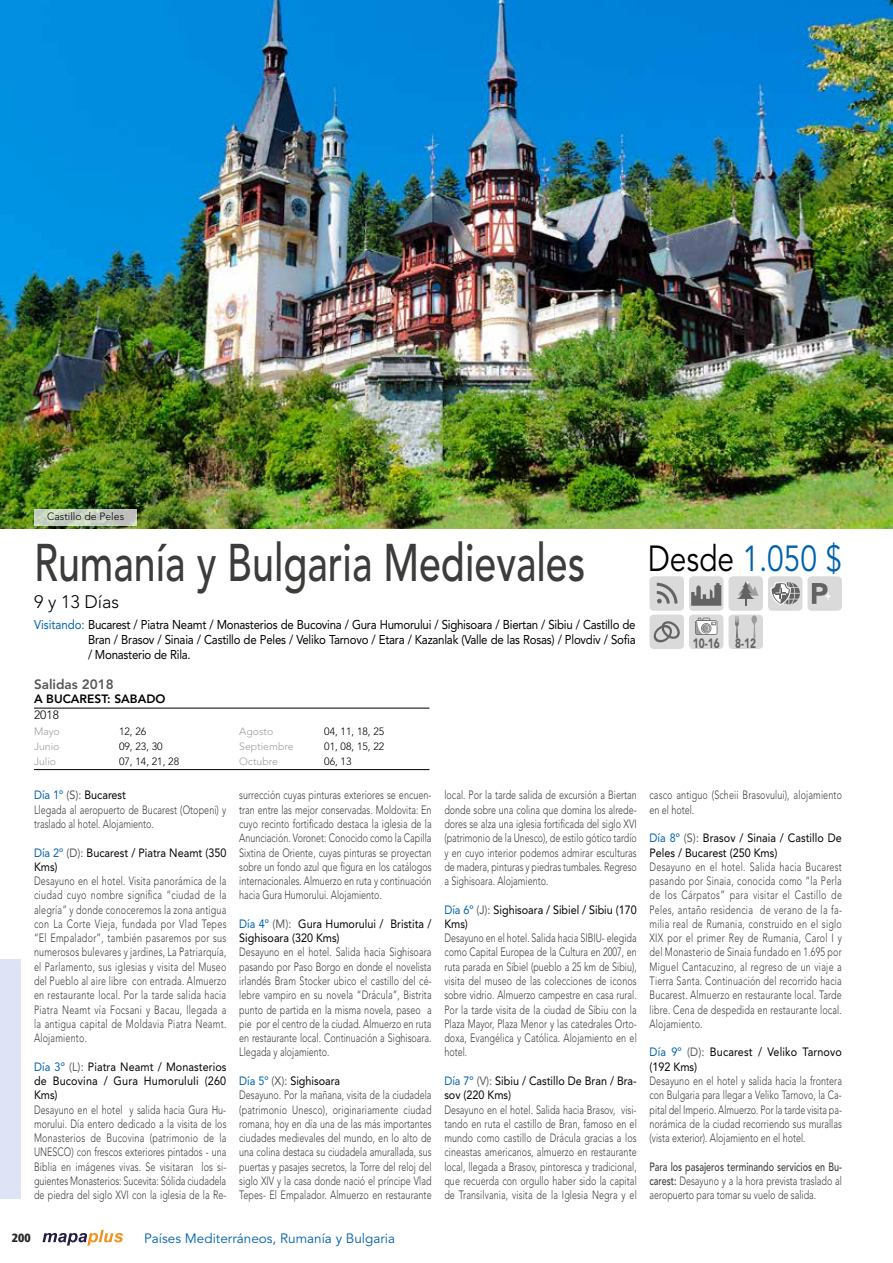
<style>
.page{position:relative;width:893px;height:1263px;background:#fff}
.page>*{position:absolute;margin:0;border:0;box-sizing:border-box;transform-origin:0 0}
.t1{font:500 52.5px "Avenir LT Std";color:#3c3c3b;scale:.75 1}
.t2{font:36px "Avenir LT Std";color:#0061ad;scale:.83 1}
.t3{font:300 18px "Avenir LT Std";color:#000}
.t4{font:13.5px "Avenir LT Std";color:#0061ad}
.t5{font:800 13.5px "Avenir LT Std";color:#575756}
.t6{font:900 13.5px "Avenir LT Std";color:#646363;scale:.75 1}
.t7{font:12.75px/15px "Avenir LT Std";letter-spacing:-.02em;color:#000;text-align:justify;scale:.9 1}
.t8{font:300 12px/14.2px "Avenir LT Std";color:#3c3c3b;text-align:justify;scale:.75 1}
.t9{font:12px/14.2px "Avenir LT Std";color:#000;scale:.9 1}
.t10{font:800 12px "Avenir LT Std";color:#000}
.t11{font:300 12px "Avenir LT Std";color:#000}
.t12{font:900 condensed 12px "Frutiger LT";color:#282827}
.t13{font:900 12px "Avenir LT Std";color:#fff;scale:.7 1}
.t14{font:300 10.5px/15px "Avenir LT Std";color:#000}
.t15{font:300 10.5px/15px "Avenir LT Std";color:#9d9d9c;text-align:justify}
.s1{color:#0061ad}
.s2{font-weight:400;color:#0061ad}
.s3{font-weight:400;color:#575756}
.s4{font-weight:400;color:#000}
.s5{color:#575756}
.s6{color:#000}
.s7{font-weight:500}
</style>
<div class="page">
<div style="left:0;top:959px;width:21px;height:240px;background:#dee4f5"></div>
<svg style="left:43px;top:1230px;width:80px;height:15px"></svg>
<div style="left:689px;top:576px;width:34px;height:35px;background:#dadada;border-radius:4px"></div>
<svg style="left:691px;top:581px;width:30px;height:25px"></svg>
<div style="left:728px;top:576px;width:35px;height:35px;background:#dadada;border-radius:4px"></div>
<svg style="left:737px;top:581px;width:21px;height:25px"></svg>
<div style="left:807px;top:576px;width:35px;height:35px;background:#dadada;border-radius:4px"></div>
<svg style="left:812px;top:583px;width:15px;height:21px"></svg>
<div style="left:649px;top:576px;width:35px;height:35px;background:#dadada;border-radius:4px"></div>
<svg style="left:656px;top:582px;width:22px;height:22px"></svg>
<div style="left:649px;top:615px;width:35px;height:34px;background:#dadada;border-radius:4px"></div>
<svg style="left:653px;top:617px;width:31px;height:30px"></svg>
<div style="left:689px;top:615px;width:34px;height:34px;background:#dadada;border-radius:4px"></div>
<svg style="left:695px;top:618px;width:22px;height:17px"></svg>
<img style="left:0;top:0;width:893px;height:528px">
<hr style="left:34px;top:769px;width:395px;height:1px;background:#000">
<hr style="left:34px;top:708px;width:395px;height:1px;background:#000">
<div style="left:768px;top:576px;width:34px;height:35px;background:#dadada;border-radius:4px"></div>
<svg style="left:770px;top:582px;width:30px;height:23px"></svg>
<svg style="left:34px;top:509px;width:102px;height:17px;background:#c6cec0"></svg>
<div style="left:728px;top:615px;width:35px;height:34px;background:#dadada;border-radius:4px"></div>
<svg style="left:735px;top:616px;width:4px;height:22px"></svg>
<svg style="left:751px;top:615px;width:6px;height:23px"></svg>
<p class="t14" style="left:47px;top:509px;width:79px">Castillo de Peles</p>
<h1 class="t1" style="left:34px;top:532px;width:736px">Rumanía y Bulgaria Medievales</h1>
<h3 class="t3" style="left:34px;top:591px;width:87px">9 y 13 Días</h3>
<p class="t7" style="left:88px;top:617px;width:610px;text-indent:-54px"><span class="s1">Visitando:</span> Bucarest / Piatra Neamt / Monasterios de Bucovina / Gura Humorului / Sighisoara / Biertan / Sibiu / Castillo de Bran / Brasov / Sinaia / Castillo de Peles / Veliko Tarnovo / Etara / Kazanlak (Valle de las Rosas) / Plovdiv / Sofia / Monasterio de Rila.</p>
<p class="t5" style="left:34px;top:677px;width:81px">Salidas 2018</p>
<p class="t10" style="left:34px;top:692px;width:133px">A BUCAREST: SABADO</p>
<p class="t11" style="left:34px;top:708px;width:26px">2018</p>
<p class="t15" style="left:34px;top:723px;width:27px">Mayo Junio Julio</p>
<p class="t14" style="left:119px;top:723px;width:62px">12, 26<br>09, 23, 30<br>07, 14, 21, 28</p>
<p class="t15" style="left:239px;top:723px;width:56px;text-align:left">Agosto<br>Septiembre<br>Octubre</p>
<p class="t14" style="left:324px;top:723px;width:62px;text-align:justify">04, 11, 18, 25<br>01, 08, 15, 22<br>06, 13</p>
<p class="t8" style="left:34px;top:788px;width:258px;text-align:left"><span class="s2">Día 1º</span> <span class="s3">(S):</span> <span class="s4">Bucarest<br></span>Llegada al aeropuerto de Bucarest (Otopeni) y traslado al hotel. Alojamiento.</p>
<p class="t9" style="left:34px;top:845px;width:215px"><span class="s1">Día 2º</span> <span class="s5">(D):</span> Bucarest / Piatra Neamt (350<br>Kms)</p>
<p class="t8" style="left:34px;top:874px;width:258px">Desayuno en el hotel. Visita panorámica de la ciudad cuyo nombre significa “ciudad de la alegría” y donde conoceremos la zona antigua con La Corte Vieja, fundada por Vlad Tepes “El Empalador”, también pasaremos por sus numerosos bulevares y jardines, La Patriarquía, el Parlamento, sus iglesias y visita del Museo del Pueblo al aire libre con entrada. Almuerzo en restaurante local. Por la tarde salida hacia Piatra Neamt vía Focsani y Bacau, llegada a la antigua capital de Moldavia Piatra Neamt.<br>Alojamiento.</p>
<p class="t9" style="left:34px;top:1059px;width:215px;text-align:justify"><span class="s1">Día 3º</span> <span class="s5">(L):</span> Piatra Neamt / Monasterios de Bucovina / Gura HumoruluIi (260<br>Kms)</p>
<p class="t8" style="left:34px;top:1102px;width:258px">Desayuno en el hotel y salida hacia Gura Hu&shy;morului. Día entero dedicado a la visita de los Monasterios de Bucovina (patrimonio de la UNESCO) con frescos exteriores pintados - una Biblia en imágenes vivas. Se visitaran los si&shy;guientes Monasterios: Sucevita: Sólida ciudadela de piedra del siglo XVI con la iglesia de la Re-</p>
<p class="t8" style="left:239px;top:788px;width:258px">surrección cuyas pinturas exteriores se encuen&shy;tran entre las mejor conservadas. Moldovita: En cuyo recinto fortificado destaca la iglesia de la Anunciación. Voronet: Conocido como la Capilla Sixtina de Oriente, cuyas pinturas se proyectan sobre un fondo azul que figura en los catálogos internacionales. Almuerzo en ruta y continuación hacia Gura Humorului. Alojamiento.</p>
<p class="t9" style="left:239px;top:917px;width:215px"><span class="s1">Día 4º</span> <span class="s5">(M):</span> Gura Humorului / Bristita /<br>Sighisoara (320 Kms)</p>
<p class="t8" style="left:239px;top:945px;width:258px">Desayuno en el hotel. Salida hacia Sighisoara pasando por Paso Borgo en donde el novelista irlandés Bram Stocker ubico el castillo del cé&shy;lebre vampiro en su novela “Drácula”, Bistrita punto de partida en la misma novela, paseo a pie por el centro de la ciudad. Almuerzo en ruta en restaurante local. Continuación a Sighisoara.<br>Llegada y alojamiento.</p>
<p class="t8" style="left:239px;top:1074px;width:258px;text-align:left"><span class="s2">Día 5º</span> <span class="s3">(X):</span> <span class="s4">Sighisoara<br></span>Desayuno. Por la mañana, visita de la ciudadela (patrimonio Unesco), originariamente ciudad romana, hoy en día una de las más importantes ciudades medievales del mundo, en lo alto de una colina destaca su ciudadela amurallada, sus puertas y pasajes secretos, la Torre del reloj del siglo XIV y la casa donde nació el príncipe Vlad Tepes- El Empalador. Almuerzo en restaurante</p>
<p class="t12" style="left:12px;top:1231px;width:20px">200</p>
<p class="t4" style="left:144px;top:1230px;width:253px">Países Mediterráneos, Rumanía y Bulgaria</p>
<p class="t8" style="left:444px;top:788px;width:258px">local. Por la tarde salida de excursión a Biertan donde sobre una colina que domina los alrede&shy;dores se alza una iglesia fortificada del siglo XVI (patrimonio de la Unesco), de estilo gótico tardío y en cuyo interior podemos admirar esculturas de madera, pinturas y piedras tumbales. Regreso a Sighisoara. Alojamiento.</p>
<p class="t9" style="left:444px;top:902px;width:215px"><span class="s1">Día 6º</span> <span class="s5">(J):</span> Sighisoara / Sibiel / Sibiu (170<br>Kms)</p>
<p class="t8" style="left:444px;top:931px;width:258px">Desayuno en el hotel. Salida hacia SIBIU- elegida como Capital Europea de la Cultura en 2007, en ruta parada en Sibiel (pueblo a 25 km de Sibiu), visita del museo de las colecciones de iconos sobre vidrio. Almuerzo campestre en casa rural.<br>Por la tarde visita de la ciudad de Sibiu con la Plaza Mayor, Plaza Menor y las catedrales Orto&shy;doxa, Evangélica y Católica. Alojamiento en el hotel.</p>
<p class="t9" style="left:444px;top:1074px;width:215px"><span class="s1">Día 7º</span> <span class="s5">(V):</span> Sibiu / Castillo De Bran / Bra&shy;sov (220 Kms)</p>
<p class="t8" style="left:444px;top:1102px;width:258px">Desayuno en el hotel. Salida hacia Brasov, visi&shy;tando en ruta el castillo de Bran, famoso en el mundo como castillo de Drácula gracias a los cineastas americanos, almuerzo en restaurante local, llegada a Brasov, pintoresca y tradicional, que recuerda con orgullo haber sido la capital de Transilvania, visita de la Iglesia Negra y el</p>
<h2 class="t2" style="left:648px;top:538px;width:235px"><span class="s6">Desde</span> 1.050 $</h2>
<p class="t13" style="left:826px;top:588px;width:9px">+</p>
<p class="t6" style="left:693px;top:635px;width:37px">10-16</p>
<p class="t6" style="left:735px;top:635px;width:29px">8-12</p>
<p class="t8" style="left:649px;top:788px;width:258px">casco antiguo (Scheii Brasovului), alojamiento en el hotel.</p>
<p class="t9" style="left:649px;top:831px;width:215px"><span class="s1">Día 8º</span> <span class="s5">(S):</span> Brasov / Sinaia / Castillo De<br>Peles / Bucarest (250 Kms)</p>
<p class="t8" style="left:649px;top:859px;width:258px">Desayuno en el hotel. Salida hacia Bucarest pasando por Sinaia, conocida como “la Perla de los Cárpatos” para visitar el Castillo de Peles, antaño residencia de verano de la fa&shy;milia real de Rumania, construido en el siglo XIX por el primer Rey de Rumania, Carol I y del Monasterio de Sinaia fundado en 1.695 por Miguel Cantacuzino, al regreso de un viaje a Tierra Santa. Continuación del recorrido hacia Bucarest. Almuerzo en restaurante local. Tarde libre. Cena de despedida en restaurante local.<br>Alojamiento.</p>
<p class="t9" style="left:649px;top:1045px;width:215px"><span class="s1">Día 9º</span> <span class="s5">(D):</span> Bucarest / Veliko Tarnovo (192 Kms)</p>
<p class="t8" style="left:649px;top:1074px;width:258px">Desayuno en el hotel y salida hacia la frontera con Bulgaria para llegar a Veliko Tarnovo, la Ca&shy;pital del Imperio. Almuerzo. Por la tarde visita pa&shy;norámica de la ciudad recorriendo sus murallas (vista exterior). Alojamiento en el hotel.</p>
<p class="t8" style="left:649px;top:1159px;width:258px"><span class="s7">Para los pasajeros terminando servicios en Bu&shy;carest:</span> Desayuno y a la hora prevista traslado al aeropuerto para tomar su vuelo de salida.</p>
</div>
